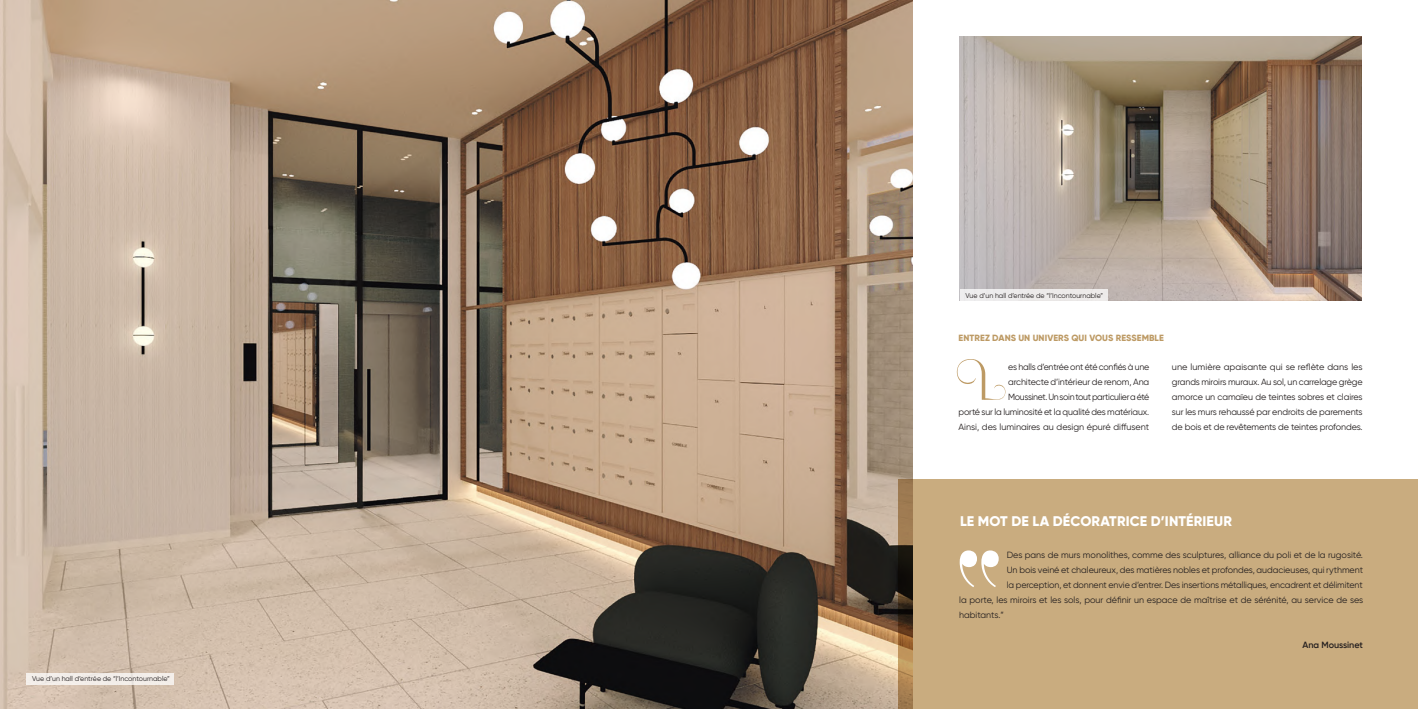
<style>
.page{position:relative;width:1418px;height:709px;background:#fff}
.page>*{position:absolute;margin:0;border:0;box-sizing:border-box;transform-origin:0 0}
.t1{font:800 14px "Gilroy";letter-spacing:.01em;color:#fff}
.t2{font:9px/15px "Gilroy";letter-spacing:-.01em;color:#241f1f;text-align:right}
.t3{font:800 9px "Gilroy";letter-spacing:.01em;color:#bd9a64}
.t4{font:600 9px "Gilroy";color:#241f1f}
.t5{font:7px "Gilroy";color:#241f1f}
</style>
<div class="page">
<img style="left:0;top:0;width:913px;height:709px">
<div style="left:898px;top:479px;width:519px;height:230px;background:#c9ac7f"></div>
<img style="left:960px;top:37px;width:401px;height:263px">
<svg style="left:959px;top:550px;width:39px;height:37px"></svg>
<svg style="left:956px;top:359px;width:49px;height:41px"></svg>
<div style="left:959px;top:289px;width:148px;height:12px;background:#edebeb"></div>
<div style="left:27px;top:673px;width:147px;height:11px;background:#f3eeea"></div>
<p class="t5" style="left:32px;top:674px;width:139px">Vue d’un hall d’entrée de “l’Incontournable”</p>
<p class="t5" style="left:965px;top:291px;width:139px">Vue d’un hall d’entrée de “l’Incontournable”</p>
<p class="t3" style="left:958px;top:332px;width:207px">ENTREZ DANS UN UNIVERS QUI VOUS RESSEMBLE</p>
<p class="t2" style="left:958px;top:359px;width:192px">es halls d’entrée ont été confiés à une<br>architecte d’intérieur de renom, Ana<br>Moussinet. Un soin tout particulier a été<br>porté sur la luminosité et la qualité des matériaux.<br>Ainsi, des luminaires au design épuré diffusent</p>
<p class="t2" style="left:1171px;top:359px;width:192px;text-align:justify">une lumière apaisante qui se reflète dans les grands miroirs muraux. Au sol, un carrelage grège amorce un camaïeu de teintes sobres et claires sur les murs rehaussé par endroits de parements de bois et de revêtements de teintes profondes.</p>
<h1 class="t1" style="left:960px;top:512px;width:273px">LE MOT DE LA DÉCORATRICE D’INTÉRIEUR</h1>
<p class="t2" style="left:1006px;top:547px;width:358px">Des pans de murs monolithes, comme des sculptures, alliance du poli et de la rugosité.</p>
<p class="t2" style="left:1006px;top:562px;width:358px">Un bois veiné et chaleureux, des matières nobles et profondes, audacieuses, qui rythment</p>
<p class="t2" style="left:1006px;top:577px;width:357px">la perception, et donnent envie d’entrer. Des insertions métalliques, encadrent et délimitent</p>
<p class="t2" style="left:959px;top:592px;width:405px">la porte, les miroirs et les sols, pour définir un espace de maîtrise et de sérénité, au service de ses</p>
<p class="t2" style="left:959px;top:607px;width:46px">habitants.”</p>
<p class="t4" style="left:1302px;top:639px;width:62px">Ana Moussinet</p>
</div>
